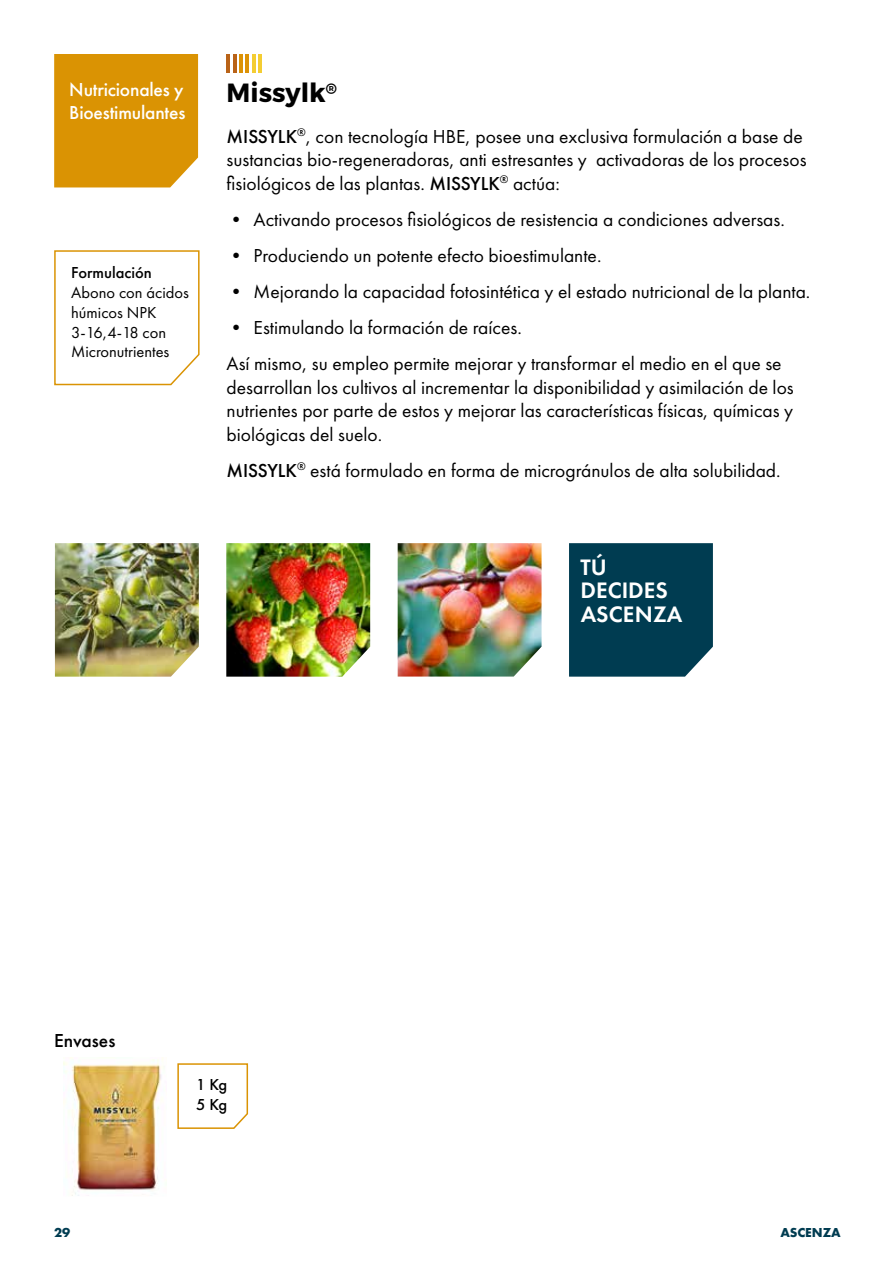
<style>
.page{position:relative;width:893px;height:1263px;background:#fff}
.page>*{position:absolute;margin:0;border:0;box-sizing:border-box;transform-origin:0 0}
.t1{font:700 26.25px "Montserrat";color:#000}
.t2{font:600 23.25px/23.2px "Futura PT";color:#fff}
.t3{font:19.5px/23.4px "Futura PT";color:#000}
.t4{font:500 19.5px/23.4px "Futura PT";letter-spacing:-.01em;color:#fff}
.t5{font:500 19.5px "Futura PT";color:#000}
.t6{font:16.5px/19.8px "Futura PT";color:#000}
.t7{font:500 16.5px/19.8px "Futura PT";color:#000}
.t8{font:700 13.5px "Futura PT";color:#003c51}
.s1{font-weight:500}
</style>
<div class="page">
<hr style="left:227px;top:54px;width:3px;height:19px;background:#b96318">
<hr style="left:233px;top:54px;width:3px;height:19px;background:#b96318">
<hr style="left:239px;top:54px;width:4px;height:19px;background:#dc9205">
<hr style="left:246px;top:54px;width:3px;height:19px;background:#dc9205">
<hr style="left:252px;top:54px;width:3px;height:19px;background:#f4cd32">
<hr style="left:258px;top:54px;width:4px;height:19px;background:#f4cd32">
<svg style="left:54px;top:250px;width:146px;height:136px"></svg>
<img style="left:64px;top:1057px;width:100px;height:139px">
<img style="left:55px;top:543px;width:144px;height:134px">
<img style="left:226px;top:543px;width:144px;height:134px">
<img style="left:398px;top:543px;width:144px;height:133px">
<div style="left:569px;top:543px;width:144px;height:134px;background:#003c51"></div>
<div style="left:54px;top:54px;width:144px;height:133px;background:#da9303"></div>
<svg style="left:177px;top:1063px;width:72px;height:66px"></svg>
<p class="t4" style="left:69px;top:78px;width:118px">Nutricionales y<br>Bioestimulantes</p>
<h1 class="t1" style="left:227px;top:77px;width:112px">Missylk<sup>®</sup></h1>
<p class="t7" style="left:71px;top:263px;width:82px">Formulación</p>
<p class="t6" style="left:71px;top:283px;width:119px">Abono con ácidos húmicos NPK<br>3-16,4-18 con<br>Micronutrientes</p>
<p class="t3" style="left:227px;top:125px;width:581px"><span class="s1">MISSYLK</span><sup>®</sup>, con tecnología HBE, posee una exclusiva formulación a base de sustancias bio-regeneradoras, anti estresantes y activadoras de los procesos fisiológicos de las plantas. <span class="s1">MISSYLK</span><sup>®</sup> actúa:</p>
<p class="t3" style="left:227px;top:207px;width:560px">• Activando procesos fisiológicos de resistencia a condiciones adversas.</p>
<p class="t3" style="left:227px;top:244px;width:376px">• Produciendo un potente efecto bioestimulante.</p>
<p class="t3" style="left:227px;top:280px;width:585px">• Mejorando la capacidad fotosintética y el estado nutricional de la planta.</p>
<p class="t3" style="left:227px;top:310px;width:556px;line-height:36.2px">• Estimulando la formación de raíces.<br>Así mismo, su empleo permite mejorar y transformar el medio en el que se</p>
<p class="t3" style="left:227px;top:375px;width:569px;text-align:justify">desarrollan los cultivos al incrementar la disponibilidad y asimilación de los nutrientes por parte de estos y mejorar las características físicas, químicas y biológicas del suelo.</p>
<p class="t3" style="left:227px;top:458px;width:556px"><span class="s1">MISSYLK</span><sup>®</sup> está formulado en forma de microgránulos de alta solubilidad.</p>
<p class="t2" style="left:581px;top:555px;width:103px">TÚ<br>DECIDES<br>ASCENZA</p>
<p class="t5" style="left:54px;top:1029px;width:63px">Envases</p>
<p class="t7" style="left:196px;top:1074px;width:33px">1 Kg<br>5 Kg</p>
<p class="t8" style="left:54px;top:1224px;width:18px">29</p>
<p class="t8" style="left:780px;top:1224px;width:62px">ASCENZA</p>
</div>
